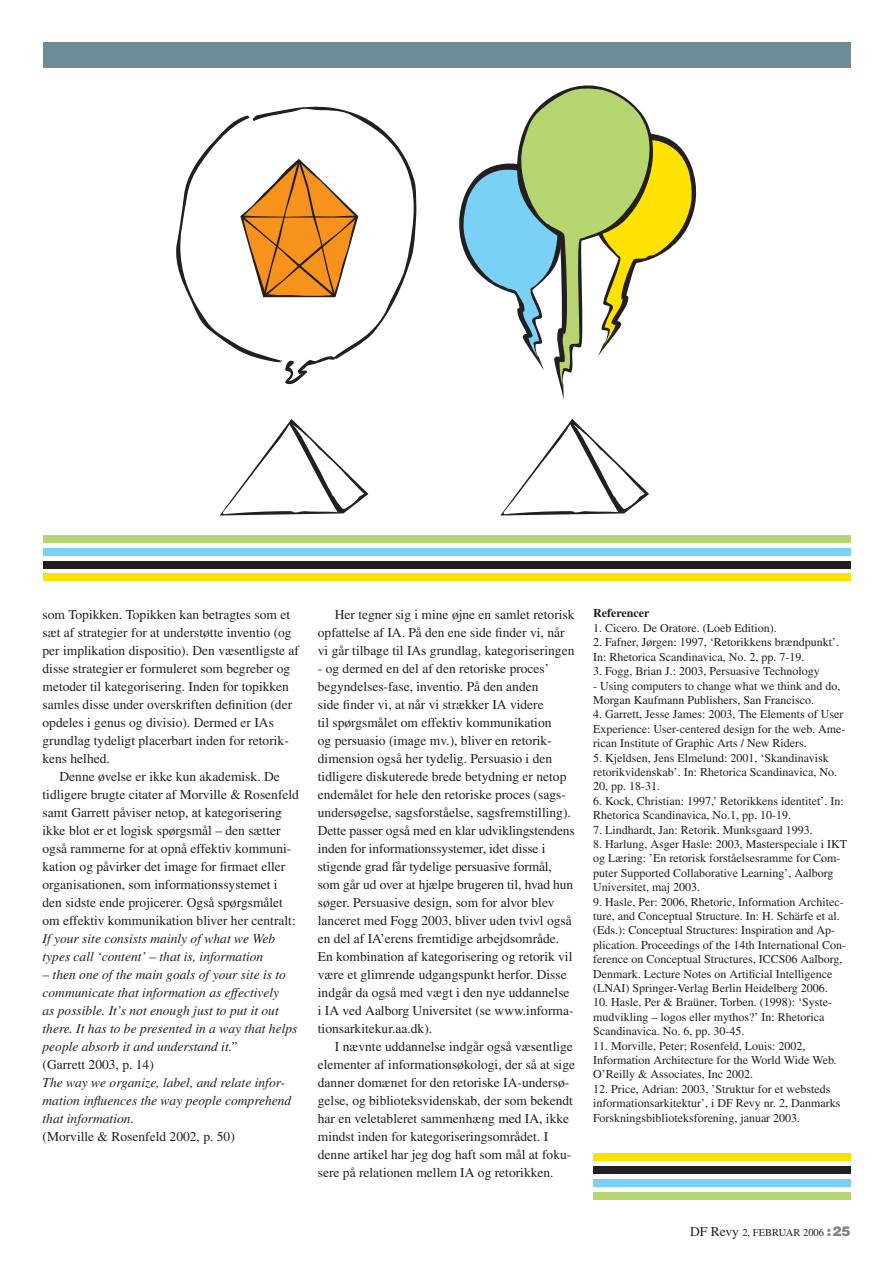
<style>
.page{position:relative;width:893px;height:1263px;background:#fff}
.page>*{position:absolute;margin:0;border:0;box-sizing:border-box;transform-origin:0 0}
.t1{font:13.5px/18px "Times";color:#231f20}
.t2{font:italic 13.5px/18px "Times";color:#231f20}
.t3{font:12px/14.4px "Times";color:#231f20}
.t4{font:700 12px "Times";color:#231f20}
.t5{font:10.5px "Times";color:#231f20}
.s1{font-style:normal}
.s2{font-size:13.5px}
.s3{font-family:"Helvetica";font-weight:900;font-size:13.5px;color:#808285}
</style>
<div class="page">
<svg style="left:220px;top:419px;width:148px;height:96px"></svg>
<svg style="left:500px;top:419px;width:149px;height:96px"></svg>
<svg style="left:459px;top:87px;width:238px;height:311px"></svg>
<svg style="left:176px;top:106px;width:241px;height:279px"></svg>
<div style="left:43px;top:535px;width:807px;height:8px;background:#b4d56f"></div>
<div style="left:43px;top:548px;width:807px;height:7px;background:#79d2f6"></div>
<div style="left:43px;top:561px;width:807px;height:7px;background:#231f20"></div>
<div style="left:43px;top:574px;width:807px;height:7px;background:#ffe201"></div>
<div style="left:43px;top:43px;width:807px;height:25px;background:#6d8c98"></div>
<div style="left:593px;top:1192px;width:257px;height:7px;background:#b4d56f"></div>
<div style="left:593px;top:1179px;width:257px;height:7px;background:#79d2f6"></div>
<div style="left:593px;top:1166px;width:257px;height:8px;background:#231f20"></div>
<div style="left:593px;top:1154px;width:257px;height:7px;background:#ffe201"></div>
<p class="t1" style="left:43px;top:606px;width:258px">som Topikken. Topikken kan betragtes som et sæt af strategier for at understøtte inventio (og per implikation dispositio). Den væsentligste af disse strategier er formuleret som begreber og metoder til kategorisering. Inden for topikken samles disse under overskriften definition (der opdeles i genus og divisio). Dermed er IAs grundlag tydeligt placerbart inden for retorik&shy;kens helhed.</p>
<p class="t1" style="left:43px;top:768px;width:258px;text-indent:17px">Denne øvelse er ikke kun akademisk. De tidligere brugte citater af Morville &amp; Rosenfeld samt Garrett påviser netop, at kategorisering ikke blot er et logisk spørgsmål – den sætter også rammerne for at opnå effektiv kommuni&shy;kation og påvirker det image for firmaet eller organisationen, som informationssystemet i den sidste ende projicerer. Også spørgsmålet om effektiv kommunikation bliver her centralt:</p>
<p class="t2" style="left:43px;top:930px;width:234px">If your site consists mainly of what we Web types call ‘content’ <span class="s1">–</span> that is, information</p>
<p class="t2" style="left:43px;top:966px;width:256px"><span class="s1">–</span> then one of the main goals of your site is to communicate that information as effectively<br>as possible. It’s not enough just to put it out there. It has to be presented in a way that helps people absorb it and understand it.”</p>
<p class="t1" style="left:43px;top:1056px;width:113px">(Garrett 2003, p. 14)</p>
<p class="t2" style="left:43px;top:1074px;width:250px">The way we organize, label, and relate infor&shy;mation influences the way people comprehend that information.</p>
<p class="t1" style="left:43px;top:1128px;width:194px">(Morville &amp; Rosenfeld 2002, p. 50)</p>
<p class="t1" style="left:318px;top:606px;width:258px;text-indent:17px">Her tegner sig i mine øjne en samlet retorisk opfattelse af IA. På den ene side finder vi, når vi går tilbage til IAs grundlag, kategoriseringen</p>
<p class="t1" style="left:318px;top:660px;width:258px">- og dermed en del af den retoriske proces’ begyndelses-fase, inventio. På den anden<br>side finder vi, at når vi strækker IA videre<br>til spørgsmålet om effektiv kommunikation<br>og persuasio (image mv.), bliver en retorik&shy;dimension også her tydelig. Persuasio i den tidligere diskuterede brede betydning er netop endemålet for hele den retoriske proces (sags&shy;undersøgelse, sagsforståelse, sagsfremstilling).<br>Dette passer også med en klar udviklingstendens inden for informationssystemer, idet disse i stigende grad får tydelige persuasive formål, som går ud over at hjælpe brugeren til, hvad hun søger. Persuasive design, som for alvor blev lanceret med Fogg 2003, bliver uden tvivl også en del af IA’erens fremtidige arbejdsområde.<br>En kombination af kategorisering og retorik vil være et glimrende udgangspunkt herfor. Disse indgår da også med vægt i den nye uddannelse i IA ved Aalborg Universitet (se www.informa&shy;tionsarkitekur.aa.dk).</p>
<p class="t1" style="left:318px;top:1038px;width:259px;text-indent:17px">I nævnte uddannelse indgår også væsentlige elementer af informationsøkologi, der så at sige danner domænet for den retoriske IA-undersø&shy;gelse, og biblioteksvidenskab, der som bekendt har en veletableret sammenhæng med IA, ikke mindst inden for kategoriseringsområdet. I denne artikel har jeg dog haft som mål at foku&shy;sere på relationen mellem IA og retorikken.</p>
<p class="t4" style="left:593px;top:609px;width:58px">Referencer</p>
<p class="t3" style="left:593px;top:622px;width:185px">1. Cicero. De Oratore. (Loeb Edition).</p>
<p class="t3" style="left:593px;top:636px;width:247px">2. Fafner, Jørgen: 1997, ‘Retorikkens brændpunkt’.<br>In: Rhetorica Scandinavica, No. 2, pp. 7-19.</p>
<p class="t3" style="left:593px;top:665px;width:228px">3. Fogg, Brian J.: 2003, Persuasive Technology</p>
<p class="t3" style="left:593px;top:679px;width:249px">- Using computers to change what we think and do,<br>Morgan Kaufmann Publishers, San Francisco.</p>
<p class="t3" style="left:593px;top:708px;width:254px">4. Garrett, Jesse James: 2003, The Elements of User<br>Experience: User-centered design for the web. Ame&shy;rican Institute of Graphic Arts / New Riders.</p>
<p class="t3" style="left:593px;top:751px;width:246px">5. Kjeldsen, Jens Elmelund: 2001, ‘Skandinavisk retorikvidenskab’. In: Rhetorica Scandinavica, No.<br>20, pp. 18-31.</p>
<p class="t3" style="left:593px;top:795px;width:252px">6. Kock, Christian: 1997,’ Retorikkens identitet’. In:<br>Rhetorica Scandinavica, No.1, pp. 10-19.</p>
<p class="t3" style="left:593px;top:823px;width:221px">7. Lindhardt, Jan: Retorik. Munksgaard 1993.</p>
<p class="t3" style="left:593px;top:838px;width:255px">8. Harlung, Asger Hasle: 2003, Masterspeciale i IKT og Læring: ’En retorisk forståelsesramme for Com&shy;puter Supported Collaborative Learning’, Aalborg Universitet, maj 2003.</p>
<p class="t3" style="left:593px;top:895px;width:254px">9. Hasle, Per: 2006, Rhetoric, Information Architec&shy;ture, and Conceptual Structure. In: H. Schärfe et al. (Eds.): Conceptual Structures: Inspiration and Ap&shy;plication. Proceedings of the 14th International Con&shy;ference on Conceptual Structures, ICCS06 Aalborg, Denmark. Lecture Notes on Artificial Intelligence (LNAI) Springer-Verlag Berlin Heidelberg 2006.</p>
<p class="t3" style="left:593px;top:996px;width:240px">10. Hasle, Per &amp; Braüner, Torben. (1998): ‘Syste&shy;mudvikling – logos eller mythos?’ In: Rhetorica<br>Scandinavica. No. 6, pp. 30-45.</p>
<p class="t3" style="left:593px;top:1039px;width:245px">11. Morville, Peter; Rosenfeld, Louis: 2002,<br>Information Architecture for the World Wide Web.<br>O’Reilly &amp; Associates, Inc 2002.</p>
<p class="t3" style="left:593px;top:1083px;width:249px">12. Price, Adrian: 2003, ’Struktur for et websteds informationsarkitektur’, i DF Revy nr. 2, Danmarks<br>Forskningsbiblioteksforening, januar 2003.</p>
<p class="t5" style="left:690px;top:1229px;width:162px"><span class="s2">DF Revy</span> 2, FEBRUAR 2006 <span class="s3">: 25</span></p>
</div>
